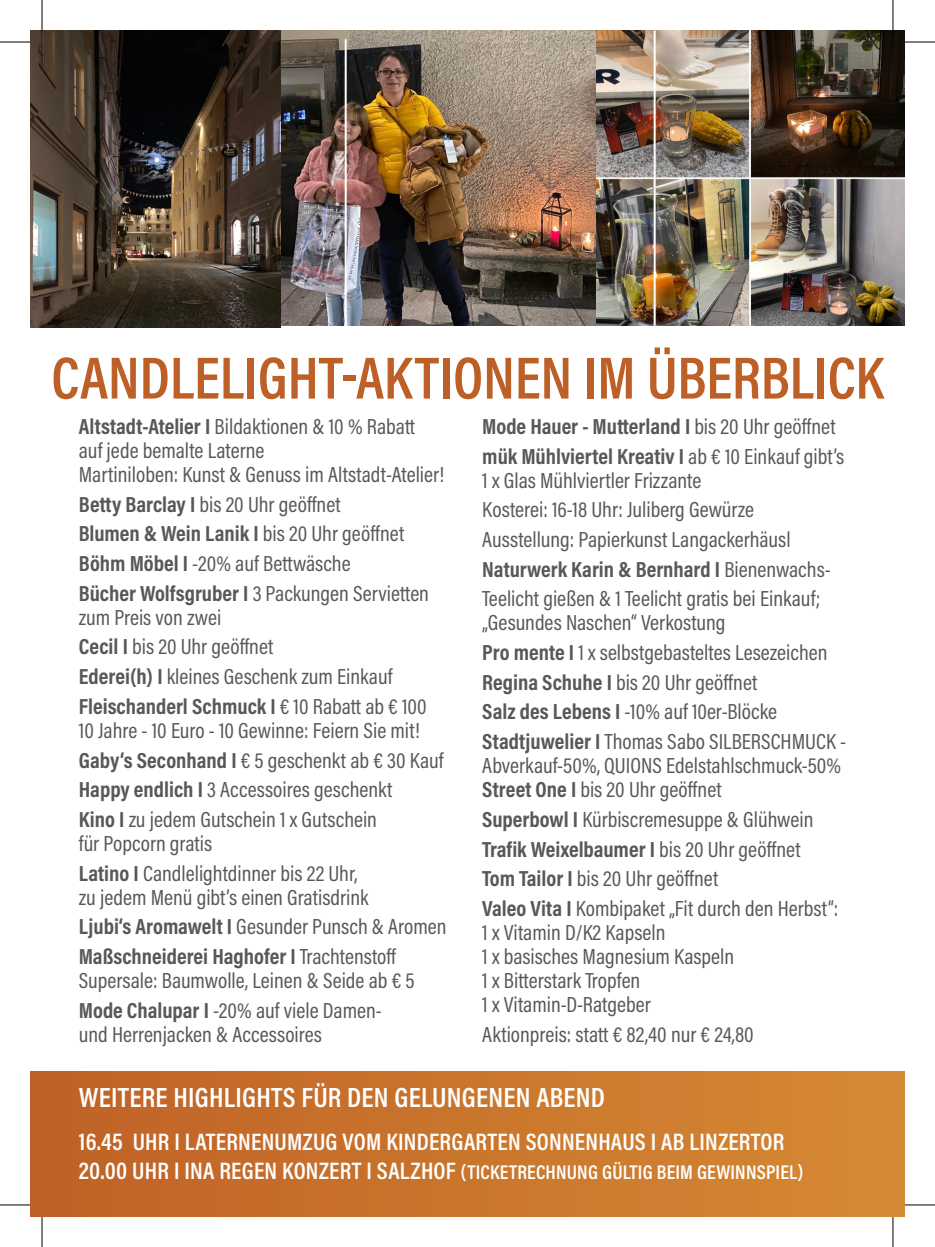
<style>
.page{position:relative;width:935px;height:1247px;background:#fff}
.page>*{position:absolute;margin:0;border:0;box-sizing:border-box;transform-origin:0 0}
.t1{font:600 60px "Acumin Pro Cond";color:#bd6027}
.t2{font:600 28px "Acumin Pro Cond";letter-spacing:.01em;color:#fff}
.t3{font:600 24px "Acumin Pro Cond";letter-spacing:.01em;color:#fff}
.Absatzformat_1{font:22px/24px "Acumin Pro Cond";color:#57585a}
.Absatzformat_1-2{font:700 22px "Acumin Pro Cond";color:#57585a}
.t4{font:600 20px "Acumin Pro Cond";letter-spacing:.01em;color:#fff}
.s1{font-weight:400}
.s2{font-weight:700}
.s3{font-size:24px}
</style>
<div class="page">
<img style="left:281px;top:31px;width:623px;height:294px">
<hr style="left:344px;top:31px;width:2px;height:292px;background:#fff">
<hr style="left:653px;top:31px;width:2px;height:294px;background:#fff">
<div style="left:31px;top:1071px;width:873px;height:145px;background:linear-gradient(to right,#bf6127,#d58a33)"></div>
<hr style="left:344px;top:39px;width:2px;height:295px;background:#fff">
<img style="left:31px;top:31px;width:249px;height:296px">
<hr style="left:0;top:42px;width:30px;height:1px;background:#000">
<hr style="left:904px;top:42px;width:30px;height:1px;background:#000">
<hr style="left:0;top:1204px;width:30px;height:1px;background:#000">
<hr style="left:904px;top:1204px;width:30px;height:1px;background:#000">
<hr style="left:42px;top:0;width:1px;height:30px;background:#000">
<hr style="left:42px;top:1216px;width:1px;height:30px;background:#000">
<hr style="left:892px;top:0;width:1px;height:30px;background:#000">
<hr style="left:892px;top:1216px;width:1px;height:30px;background:#000">
<p class="t1" style="left:51px;top:338px;width:833px">CANDLELIGHT-AKTIONEN IM ÜBERBLICK</p>
<p class="Absatzformat_1-2" style="left:482px;top:412px;width:355px">Mode Hauer - Mutterland I <span class="s1">bis 20 Uhr geöffnet</span></p>
<p class="Absatzformat_1" style="left:482px;top:443px;width:363px"><span class="s2">mük Mühlviertel Kreativ I</span> ab € 10 Einkauf gibt’s<br>1 x Glas Mühlviertler Frizzante</p>
<p class="Absatzformat_1" style="left:482px;top:497px;width:273px">Kosterei: 16-18 Uhr: Juliberg Gewürze</p>
<p class="Absatzformat_1" style="left:482px;top:527px;width:310px">Ausstellung: Papierkunst Langackerhäusl</p>
<p class="Absatzformat_1-2" style="left:482px;top:554px;width:350px">Naturwerk Karin &amp; Bernhard I <span class="s1">Bienenwachs-</span></p>
<p class="Absatzformat_1" style="left:482px;top:586px;width:340px">Teelicht gießen &amp; 1 Teelicht gratis bei Einkauf; „Gesundes Naschen“ Verkostung</p>
<p class="Absatzformat_1" style="left:482px;top:640px;width:347px"><span class="s2">Pro mente I</span> 1 x selbstgebasteltes Lesezeichen</p>
<p class="Absatzformat_1" style="left:482px;top:669px;width:276px"><span class="s2">Regina Schuhe I</span> bis 20 Uhr geöffnet</p>
<p class="Absatzformat_1" style="left:482px;top:699px;width:296px"><span class="s2">Salz des Lebens I</span> -10% auf 10er-Blöcke</p>
<p class="Absatzformat_1" style="left:482px;top:729px;width:365px"><span class="s2">Stadtjuwelier I</span> Thomas Sabo SILBERSCHMUCK -<br>Abverkauf-50%, QUIONS Edelstahlschmuck-50%<br><span class="s2">Street One I</span> bis 20 Uhr geöffnet</p>
<p class="Absatzformat_1" style="left:482px;top:806px;width:333px"><span class="s2">Superbowl I</span> Kürbiscremesuppe &amp; Glühwein</p>
<p class="Absatzformat_1-2" style="left:482px;top:834px;width:320px">Trafik Weixelbaumer I <span class="s1">bis 20 Uhr geöffnet</span></p>
<p class="Absatzformat_1" style="left:482px;top:866px;width:237px"><span class="s2">Tom Tailor I</span> bis 20 Uhr geöffnet</p>
<p class="Absatzformat_1" style="left:482px;top:895px;width:357px"><span class="s2">Valeo Vita I</span> Kombipaket „Fit durch den Herbst“:<br>1 x Vitamin D/K2 Kapseln<br>1 x basisches Magnesium Kaspeln<br>1 x Bitterstark Tropfen<br>1 x Vitamin-D-Ratgeber</p>
<p class="Absatzformat_1" style="left:482px;top:1021px;width:273px">Aktionpreis: statt € 82,40 nur € 24,80</p>
<p class="t2" style="left:79px;top:1078px;width:527px">WEITERE HIGHLIGHTS FÜR DEN GELUNGENEN ABEND</p>
<p class="t3" style="left:79px;top:1125px;width:707px">16.45 UHR I LATERNENUMZUG VOM KINDERGARTEN SONNENHAUS I AB LINZERTOR</p>
<p class="t4" style="left:79px;top:1158px;width:726px"><span class="s3">20.00 UHR I INA REGEN KONZERT I SALZHOF</span> (TICKETRECHNUNG GÜLTIG BEIM GEWINNSPIEL)</p>
<p class="Absatzformat_1" style="left:79px;top:414px;width:367px"><span class="s2">Altstadt-Atelier I</span> Bildaktionen &amp; 10 % Rabatt<br>auf jede bemalte Laterne<br>Martiniloben: Kunst &amp; Genuss im Altstadt-Atelier!</p>
<p class="Absatzformat_1" style="left:79px;top:491px;width:263px"><span class="s2">Betty Barclay I</span> bis 20 Uhr geöffnet</p>
<p class="Absatzformat_1-2" style="left:79px;top:519px;width:327px">Blumen &amp; Wein Lanik I <span class="s1">bis 20 Uhr geöffnet</span></p>
<p class="Absatzformat_1" style="left:79px;top:551px;width:273px"><span class="s2">Böhm Möbel I</span> -20% auf Bettwäsche</p>
<p class="Absatzformat_1" style="left:79px;top:580px;width:351px"><span class="s2">Bücher Wolfsgruber I</span> 3 Packungen Servietten zum Preis von zwei</p>
<p class="Absatzformat_1" style="left:79px;top:634px;width:196px"><span class="s2">Cecil I</span> bis 20 Uhr geöffnet</p>
<p class="Absatzformat_1" style="left:79px;top:664px;width:315px"><span class="s2">Ederei(h) I</span> kleines Geschenk zum Einkauf</p>
<p class="Absatzformat_1" style="left:79px;top:693px;width:349px"><span class="s2">Fleischanderl Schmuck I</span> € 10 Rabatt ab € 100<br>10 Jahre - 10 Euro - 10 Gewinne: Feiern Sie mit!</p>
<p class="Absatzformat_1" style="left:79px;top:747px;width:366px"><span class="s2">Gaby‘s Seconhand I</span> € 5 geschenkt ab € 30 Kauf</p>
<p class="Absatzformat_1" style="left:79px;top:777px;width:315px"><span class="s2">Happy endlich I</span> 3 Accessoires geschenkt</p>
<p class="Absatzformat_1" style="left:79px;top:806px;width:299px"><span class="s2">Kino I</span> zu jedem Gutschein 1 x Gutschein für Popcorn gratis</p>
<p class="Absatzformat_1" style="left:79px;top:860px;width:291px"><span class="s2">Latino I</span> Candlelightdinner bis 22 Uhr, zu jedem Menü gibt’s einen Gratisdrink</p>
<p class="Absatzformat_1" style="left:79px;top:914px;width:369px"><span class="s2">Ljubi‘s Aromawelt I</span> Gesunder Punsch &amp; Aromen</p>
<p class="Absatzformat_1" style="left:79px;top:943px;width:337px"><span class="s2">Maßschneiderei Haghofer I</span> Trachtenstoff<br>Supersale: Baumwolle, Leinen &amp; Seide ab € 5</p>
<p class="Absatzformat_1" style="left:79px;top:997px;width:304px"><span class="s2">Mode Chalupar I</span> -20% auf viele Damen&shy;und Herrenjacken &amp; Accessoires</p>
</div>
